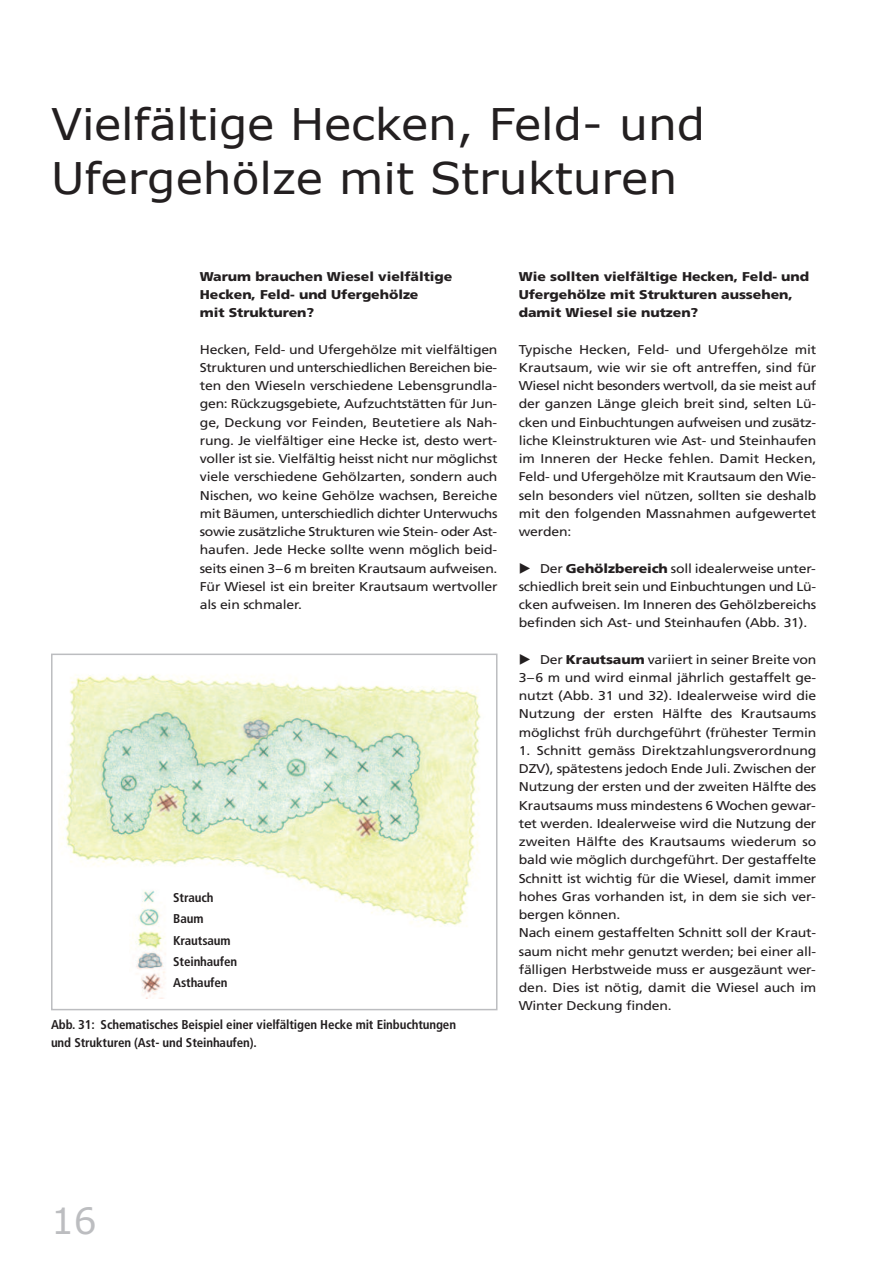
<style>
.page{position:relative;width:893px;height:1263px;background:#fff}
.page>*{position:absolute;margin:0;border:0;box-sizing:border-box;transform-origin:0 0}
.t1{font:43.5px/54px "Verdana";color:#231f20;scale:1.05 1}
.t2{font:36px "Verdana";color:#bcbdc0}
.t3{font:12.75px/18.3px "Frutiger";letter-spacing:-.015em;color:#231f20;text-align:justify;scale:1.1 1}
.t4{font:900 12.75px/18.3px "Frutiger";letter-spacing:-.005em;color:#231f20;scale:1.1 1}
.t5{font:700 condensed 12.75px/21.3px "Frutiger";letter-spacing:-.01em;color:#231f20}
.s1{font-weight:900}
</style>
<div class="page">
<div style="left:51px;top:653px;width:446px;height:357px;border:2px solid #bcbdc0"></div>
<img style="left:62px;top:674px;width:419px;height:253px">
<img style="left:129px;top:883px;width:43px;height:115px">
<h1 class="t1" style="left:51px;top:95px;width:625px">Vielfältige Hecken, Feld- und<br>Ufergehölze mit Strukturen</h1>
<p class="t4" style="left:200px;top:268px;width:231px">Warum brauchen Wiesel vielfältige<br>Hecken, Feld- und Ufergehölze<br>mit Strukturen?</p>
<p class="t3" style="left:200px;top:341px;width:272px">Hecken, Feld- und Ufergehölze mit vielfältigen Strukturen und unterschiedlichen Bereichen bie&shy;ten den Wieseln verschiedene Lebensgrundla&shy;gen: Rückzugsgebiete, Aufzuchtstätten für Jun&shy;ge, Deckung vor Feinden, Beutetiere als Nah&shy;rung. Je vielfältiger eine Hecke ist, desto wert&shy;voller ist sie. Vielfältig heisst nicht nur möglichst viele verschiedene Gehölzarten, sondern auch Nischen, wo keine Gehölze wachsen, Bereiche mit Bäumen, unterschiedlich dichter Unterwuchs sowie zusätzliche Strukturen wie Stein- oder Ast&shy;haufen. Jede Hecke sollte wenn möglich beid&shy;seits einen 3–6 m breiten Krautsaum aufweisen.<br>Für Wiesel ist ein breiter Krautsaum wertvoller als ein schmaler.</p>
<p class="t5" style="left:173px;top:888px;width:65px">Strauch<br>Baum<br>Krautsaum<br>Steinhaufen<br>Asthaufen</p>
<p class="t5" style="left:51px;top:1016px;width:407px;line-height:18.3px">Abb. 31: Schematisches Beispiel einer vielfältigen Hecke mit Einbuchtungen und Strukturen (Ast- und Steinhaufen).</p>
<p class="t4" style="left:519px;top:268px;width:265px">Wie sollten vielfältige Hecken, Feld- und<br>Ufergehölze mit Strukturen aussehen, damit Wiesel sie nutzen?</p>
<p class="t3" style="left:519px;top:341px;width:272px">Typische Hecken, Feld- und Ufergehölze mit Krautsaum, wie wir sie oft antreffen, sind für Wiesel nicht besonders wertvoll, da sie meist auf der ganzen Länge gleich breit sind, selten Lü&shy;cken und Einbuchtungen aufweisen und zusätz&shy;liche Kleinstrukturen wie Ast- und Steinhaufen im Inneren der Hecke fehlen. Damit Hecken, Feld- und Ufergehölze mit Krautsaum den Wie&shy;seln besonders viel nützen, sollten sie deshalb mit den folgenden Massnahmen aufgewertet werden:</p>
<p class="t3" style="left:519px;top:560px;width:272px">◆ Der <span class="s1">Gehölzbereich</span> soll idealerweise unter&shy;schiedlich breit sein und Einbuchtungen und Lü&shy;cken aufweisen. Im Inneren des Gehölzbereichs befinden sich Ast- und Steinhaufen (Abb. 31).</p>
<p class="t3" style="left:519px;top:651px;width:272px">◆ Der <span class="s1">Krautsaum</span> variiert in seiner Breite von 3–6 m und wird einmal jährlich gestaffelt ge&shy;nutzt (Abb. 31 und 32). Idealerweise wird die Nutzung der ersten Hälfte des Krautsaums möglichst früh durchgeführt (frühester Termin</p>
<p class="t3" style="left:519px;top:742px;width:272px;text-align:left">1. Schnitt gemäss Direktzahlungsverordnung DZV), spätestens jedoch Ende Juli. Zwischen der Nutzung der ersten und der zweiten Hälfte des Krautsaums muss mindestens 6 Wochen gewar&shy;tet werden. Idealerweise wird die Nutzung der zweiten Hälfte des Krautsaums wiederum so bald wie möglich durchgeführt. Der gestaffelte Schnitt ist wichtig für die Wiesel, damit immer hohes Gras vorhanden ist, in dem sie sich ver&shy;bergen können.<br>Nach einem gestaffelten Schnitt soll der Kraut&shy;saum nicht mehr genutzt werden; bei einer all&shy;fälligen Herbstweide muss er ausgezäunt wer&shy;den. Dies ist nötig, damit die Wiesel auch im Winter Deckung finden.</p>
<h2 class="t2" style="left:51px;top:1198px;width:47px">16</h2>
</div>
